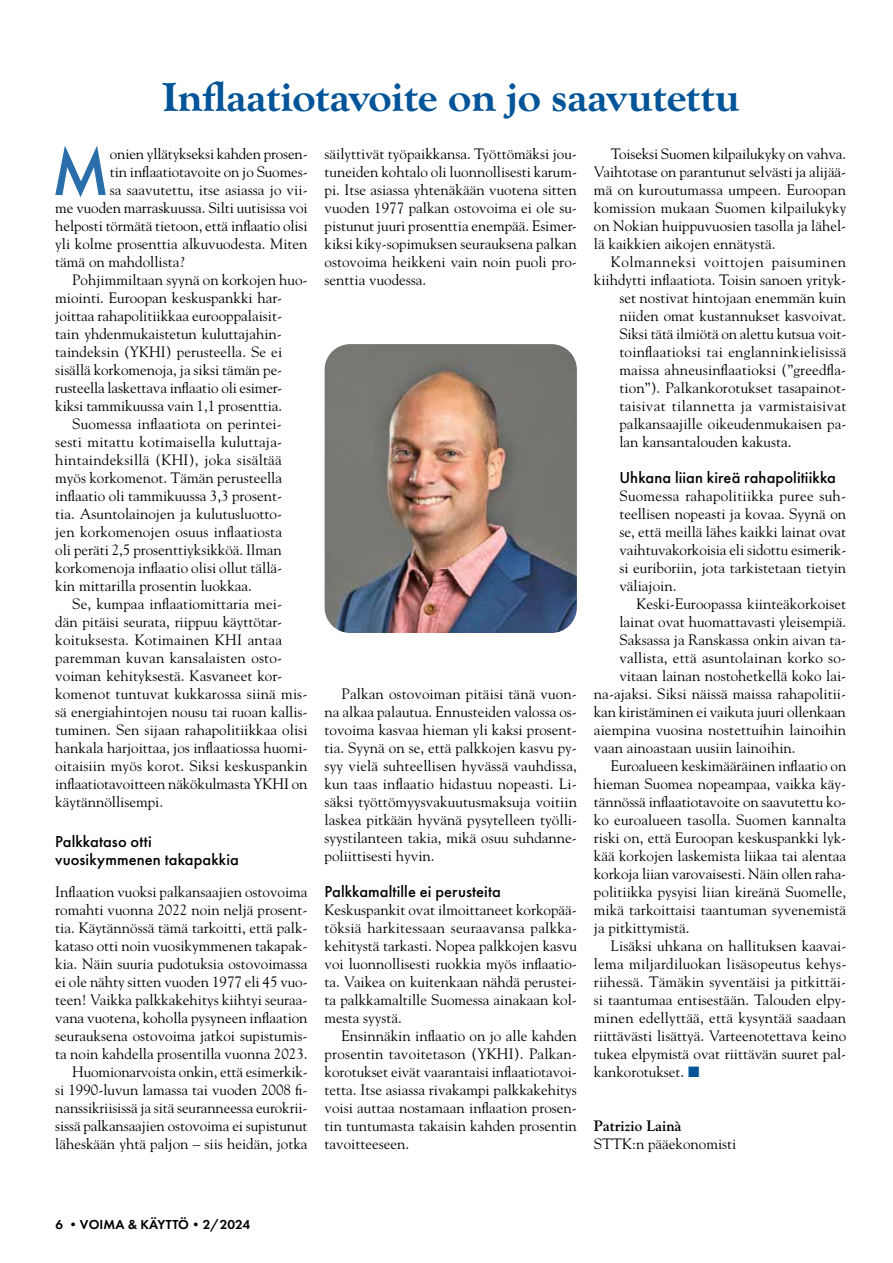
<style>
.page{position:relative;width:893px;height:1263px;background:#fff}
.page>*{position:absolute;margin:0;border:0;box-sizing:border-box;transform-origin:0 0}
.t1{font:500 69px "Futura PT";color:#2a6eab}
.t2{font:700 expanded 42px "Goudy Old Sty";color:#005497}
.t3{font:500 16.5px/18px "Futura PT";letter-spacing:.005em;color:#000}
.t4{font:15px/18px "Goudy Std";color:#000;text-align:justify}
.t5{font:15px "Goudy Std";letter-spacing:.02em;color:#000}
.t6{font:15px "Goudy Std";letter-spacing:.035em;color:#000}
.t7{font:700 15px "Goudy Std";color:#000}
.t8{font:600 13.5px "Futura PT";letter-spacing:.005em;color:#000}
.s1{color:#005497}
</style>
<div class="page">
<img style="left:325px;top:344px;width:252px;height:289px">
<h2 class="t2" style="left:162px;top:73px;width:579px">Inflaatiotavoite on jo saavutettu</h2>
<h1 class="t1" style="left:51px;top:131px;width:60px">M</h1>
<p class="t4" style="left:110px;top:145px;width:199px">onien yllätykseksi kahden prosen-</p>
<p class="t4" style="left:110px;top:163px;width:199px">tin inflaatiotavoite on jo Suomes-</p>
<p class="t4" style="left:110px;top:181px;width:199px">sa saavutettu, itse asiassa jo vii-</p>
<p class="t4" style="left:55px;top:199px;width:254px">me vuoden marraskuussa. Silti uutisissa voi</p>
<p class="t4" style="left:55px;top:217px;width:254px">helposti törmätä tietoon, että inflaatio olisi</p>
<p class="t4" style="left:55px;top:235px;width:254px">yli kolme prosenttia alkuvuodesta. Miten</p>
<p class="t4" style="left:55px;top:253px;width:131px">tämä on mahdollista?</p>
<p class="t4" style="left:72px;top:271px;width:237px">Pohjimmiltaan syynä on korkojen huo-</p>
<p class="t4" style="left:55px;top:289px;width:228px">miointi. Euroopan keskuspankki har-</p>
<p class="t4" style="left:55px;top:307px;width:228px">joittaa rahapolitiikkaa eurooppalaisit-</p>
<p class="t4" style="left:55px;top:325px;width:228px">tain yhdenmukaistetun kuluttajahin-</p>
<p class="t4" style="left:55px;top:343px;width:228px">taindeksin (YKHI) perusteella. Se ei</p>
<p class="t4" style="left:55px;top:361px;width:228px">sisällä korkomenoja, ja siksi tämän pe-</p>
<p class="t4" style="left:55px;top:379px;width:228px">rusteella laskettava inflaatio oli esimer-</p>
<p class="t4" style="left:55px;top:397px;width:228px">kiksi tammikuussa vain 1,1 prosenttia.</p>
<p class="t4" style="left:72px;top:415px;width:211px">Suomessa inflaatiota on perintei-</p>
<p class="t4" style="left:55px;top:433px;width:228px">sesti mitattu kotimaisella kuluttaja-</p>
<p class="t4" style="left:55px;top:451px;width:228px">hintaindeksillä (KHI), joka sisältää</p>
<p class="t4" style="left:55px;top:469px;width:228px">myös korkomenot. Tämän perusteella</p>
<p class="t4" style="left:55px;top:487px;width:228px">inflaatio oli tammikuussa 3,3 prosent-</p>
<p class="t4" style="left:55px;top:505px;width:228px">tia. Asuntolainojen ja kulutusluotto-</p>
<p class="t4" style="left:55px;top:523px;width:228px">jen korkomenojen osuus inflaatiosta</p>
<p class="t4" style="left:55px;top:541px;width:228px">oli peräti 2,5 prosenttiyksikköä. Ilman</p>
<p class="t4" style="left:55px;top:559px;width:228px">korkomenoja inflaatio olisi ollut tällä-</p>
<p class="t4" style="left:55px;top:577px;width:198px">kin mittarilla prosentin luokkaa.</p>
<p class="t4" style="left:72px;top:595px;width:211px">Se, kumpaa inflaatiomittaria mei-</p>
<p class="t4" style="left:55px;top:613px;width:228px">dän pitäisi seurata, riippuu käyttötar-</p>
<p class="t4" style="left:55px;top:631px;width:228px">koituksesta. Kotimainen KHI antaa</p>
<p class="t4" style="left:55px;top:649px;width:228px">paremman kuvan kansalaisten osto-</p>
<p class="t4" style="left:55px;top:667px;width:228px">voiman kehityksestä. Kasvaneet kor-</p>
<p class="t4" style="left:55px;top:685px;width:254px">komenot tuntuvat kukkarossa siinä mis-</p>
<p class="t4" style="left:55px;top:703px;width:254px">sä energiahintojen nousu tai ruoan kallis-</p>
<p class="t4" style="left:55px;top:721px;width:254px">tuminen. Sen sijaan rahapolitiikkaa olisi</p>
<p class="t4" style="left:55px;top:739px;width:254px">hankala harjoittaa, jos inflaatiossa huomi-</p>
<p class="t4" style="left:55px;top:757px;width:254px">oitaisiin myös korot. Siksi keskuspankin</p>
<p class="t4" style="left:55px;top:775px;width:254px">inflaatiotavoitteen näkökulmasta YKHI on</p>
<p class="t4" style="left:55px;top:793px;width:109px">käytännöllisempi.</p>
<p class="t3" style="left:55px;top:832px;width:185px">Palkkataso otti vuosikymmenen takapakkia</p>
<p class="t4" style="left:55px;top:883px;width:254px;text-align:right">Inflaation vuoksi palkansaajien ostovoima romahti vuonna 2022 noin neljä prosent&shy;tia. Käytännössä tämä tarkoitti, että palk&shy;kataso otti noin vuosikymmenen takapak&shy;kia. Näin suuria pudotuksia ostovoimassa ei ole nähty sitten vuoden 1977 eli 45 vuo&shy;teen! Vaikka palkkakehitys kiihtyi seuraa&shy;vana vuotena, koholla pysyneen inflaation seurauksena ostovoima jatkoi supistumis&shy;ta noin kahdella prosentilla vuonna 2023.<br>Huomionarvoista onkin, että esimerkik-<br>si 1990-luvun lamassa tai vuoden 2008 fi&shy;nanssikriisissä ja sitä seuranneessa eurokrii&shy;sissä palkansaajien ostovoima ei supistunut läheskään yhtä paljon – siis heidän, jotka</p>
<p class="t4" style="left:325px;top:145px;width:254px">säilyttivät työpaikkansa. Työttömäksi jou&shy;tuneiden kohtalo oli luonnollisesti karum&shy;pi. Itse asiassa yhtenäkään vuotena sitten vuoden 1977 palkan ostovoima ei ole su&shy;pistunut juuri prosenttia enempää. Esimer&shy;kiksi kiky-sopimuksen seurauksena palkan ostovoima heikkeni vain noin puoli pro&shy;senttia vuodessa.</p>
<p class="t4" style="left:325px;top:685px;width:254px;text-indent:17px">Palkan ostovoiman pitäisi tänä vuon&shy;na alkaa palautua. Ennusteiden valossa os&shy;tovoima kasvaa hieman yli kaksi prosent&shy;tia. Syynä on se, että palkkojen kasvu py&shy;syy vielä suhteellisen hyvässä vauhdissa, kun taas inflaatio hidastuu nopeasti. Li&shy;säksi työttömyysvakuutusmaksuja voitiin laskea pitkään hyvänä pysytelleen työlli&shy;syystilanteen takia, mikä osuu suhdanne&shy;poliittisesti hyvin.</p>
<p class="t3" style="left:325px;top:883px;width:178px">Palkkamaltille ei perusteita</p>
<p class="t4" style="left:325px;top:901px;width:254px">Keskuspankit ovat ilmoittaneet korkopää&shy;töksiä harkitessaan seuraavansa palkka&shy;kehitystä tarkasti. Nopea palkkojen kasvu voi luonnollisesti ruokkia myös inflaatio&shy;ta. Vaikea on kuitenkaan nähdä perustei&shy;ta palkkamaltille Suomessa ainakaan kol&shy;mesta syystä.</p>
<p class="t4" style="left:325px;top:1027px;width:254px;text-indent:17px">Ensinnäkin inflaatio on jo alle kahden prosentin tavoitetason (YKHI). Palkan&shy;korotukset eivät vaarantaisi inflaatiotavoi&shy;tetta. Itse asiassa rivakampi palkkakehitys voisi auttaa nostamaan inflaation prosen&shy;tin tuntumasta takaisin kahden prosentin tavoitteeseen.</p>
<p class="t4" style="left:594px;top:145px;width:254px;text-indent:17px">Toiseksi Suomen kilpailukyky on vahva.<br>Vaihtotase on parantunut selvästi ja alijää&shy;mä on kuroutumassa umpeen. Euroopan komission mukaan Suomen kilpailukyky on Nokian huippuvuosien tasolla ja lähel&shy;lä kaikkien aikojen ennätystä.</p>
<p class="t6" style="left:611px;top:253px;width:237px">Kolmanneksi voittojen paisuminen</p>
<p class="t4" style="left:594px;top:271px;width:254px">kiihdytti inflaatiota. Toisin sanoen yrityk-</p>
<p class="t4" style="left:619px;top:289px;width:228px">set nostivat hintojaan enemmän kuin</p>
<p class="t4" style="left:619px;top:307px;width:228px">niiden omat kustannukset kasvoivat.</p>
<p class="t4" style="left:619px;top:325px;width:228px">Siksi tätä ilmiötä on alettu kutsua voit-</p>
<p class="t4" style="left:619px;top:343px;width:228px">toinflaatioksi tai englanninkielisissä</p>
<p class="t4" style="left:619px;top:361px;width:228px">maissa ahneusinflaatioksi (”greedfla-</p>
<p class="t4" style="left:619px;top:379px;width:228px">tion”). Palkankorotukset tasapainot-</p>
<p class="t5" style="left:619px;top:397px;width:228px">taisivat tilannetta ja varmistaisivat</p>
<p class="t4" style="left:619px;top:415px;width:228px">palkansaajille oikeudenmukaisen pa-</p>
<p class="t4" style="left:619px;top:433px;width:174px">lan kansantalouden kakusta.</p>
<p class="t3" style="left:619px;top:469px;width:218px">Uhkana liian kireä rahapolitiikka</p>
<p class="t4" style="left:619px;top:487px;width:228px">Suomessa rahapolitiikka puree suh&shy;teellisen nopeasti ja kovaa. Syynä on se, että meillä lähes kaikki lainat ovat vaihtuvakorkoisia eli sidottu esimerik&shy;si euriboriin, jota tarkistetaan tietyin väliajoin.</p>
<p class="t4" style="left:636px;top:595px;width:211px">Keski-Euroopassa kiinteäkorkoiset</p>
<p class="t4" style="left:619px;top:613px;width:228px">lainat ovat huomattavasti yleisempiä.</p>
<p class="t4" style="left:619px;top:631px;width:228px">Saksassa ja Ranskassa onkin aivan ta-</p>
<p class="t4" style="left:619px;top:649px;width:228px">vallista, että asuntolainan korko so-</p>
<p class="t4" style="left:619px;top:667px;width:228px">vitaan lainan nostohetkellä koko lai-</p>
<p class="t4" style="left:594px;top:685px;width:254px">na-ajaksi. Siksi näissä maissa rahapolitii-</p>
<p class="t4" style="left:594px;top:703px;width:254px">kan kiristäminen ei vaikuta juuri ollenkaan</p>
<p class="t4" style="left:594px;top:721px;width:254px">aiempina vuosina nostettuihin lainoihin</p>
<p class="t4" style="left:594px;top:739px;width:203px">vaan ainoastaan uusiin lainoihin.</p>
<p class="t4" style="left:611px;top:757px;width:237px">Euroalueen keskimääräinen inflaatio on</p>
<p class="t4" style="left:594px;top:775px;width:254px">hieman Suomea nopeampaa, vaikka käy-</p>
<p class="t4" style="left:594px;top:793px;width:254px">tännössä inflaatiotavoite on saavutettu ko-</p>
<p class="t4" style="left:594px;top:811px;width:254px">ko euroalueen tasolla. Suomen kannalta</p>
<p class="t4" style="left:594px;top:829px;width:254px">riski on, että Euroopan keskuspankki lyk-</p>
<p class="t4" style="left:594px;top:847px;width:254px">kää korkojen laskemista liikaa tai alentaa</p>
<p class="t4" style="left:594px;top:865px;width:254px">korkoja liian varovaisesti. Näin ollen raha-</p>
<p class="t4" style="left:594px;top:883px;width:254px">politiikka pysyisi liian kireänä Suomelle,</p>
<p class="t4" style="left:594px;top:901px;width:254px">mikä tarkoittaisi taantuman syvenemistä</p>
<p class="t4" style="left:594px;top:919px;width:97px">ja pitkittymistä.</p>
<p class="t4" style="left:611px;top:937px;width:237px">Lisäksi uhkana on hallituksen kaavai-</p>
<p class="t4" style="left:594px;top:955px;width:254px">lema miljardiluokan lisäsopeutus kehys-</p>
<p class="t4" style="left:594px;top:973px;width:254px">riihessä. Tämäkin syventäisi ja pitkittäi-</p>
<p class="t4" style="left:594px;top:991px;width:254px">si taantumaa entisestään. Talouden elpy-</p>
<p class="t4" style="left:594px;top:1009px;width:254px">minen edellyttää, että kysyntää saadaan</p>
<p class="t4" style="left:594px;top:1027px;width:254px">riittävästi lisättyä. Varteenotettava keino</p>
<p class="t4" style="left:594px;top:1045px;width:254px">tukea elpymistä ovat riittävän suuret pal-</p>
<p class="t4" style="left:594px;top:1063px;width:107px">kankorotukset. <span class="s1">■</span></p>
<p class="t7" style="left:594px;top:1117px;width:89px">Patrizio Lainà</p>
<p class="t4" style="left:594px;top:1135px;width:144px">STTK:n pääekonomisti</p>
<p class="t8" style="left:56px;top:1216px;width:196px">6 •VOIMA &amp; KÄYTTÖ•2/2024</p>
</div>
